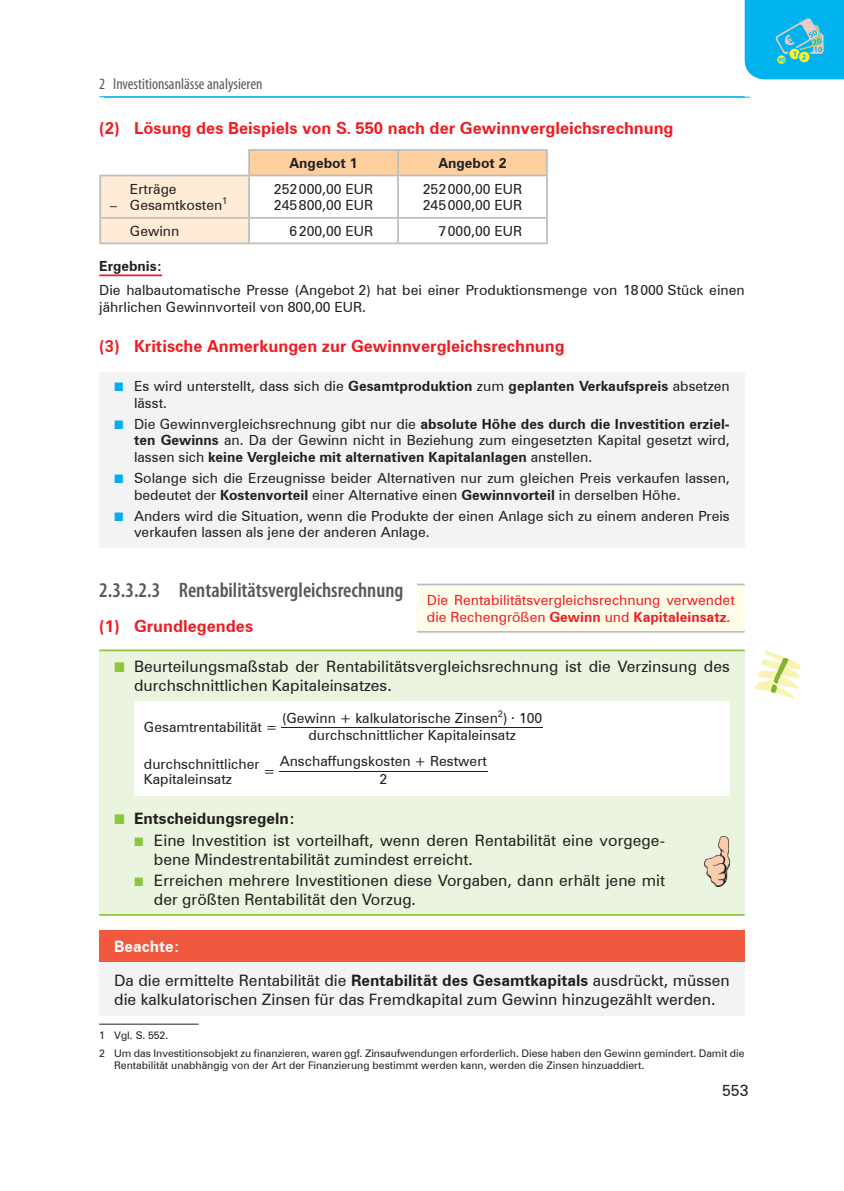
<style>
.page{position:relative;width:844px;height:1191px;background:#fff}
.page>*{position:absolute;margin:0;border:0;box-sizing:border-box;transform-origin:0 0}
.t1{font:600 condensed 21px "Myriad Pro";color:#57585a}
.t2{font:700 16.62px "Zurich BT";color:#ee1d23}
.Beachte_Text{font:15.75px/18.9px "Zurich BT";color:#231f20}
.Kolumnentitel_rechts{font:condensed 15.75px "Myriad Pro";color:#57585a}
.t3{font:700 15.75px "Zurich BT";color:#231f20}
.t4{font:700 15.75px "Zurich BT";color:#fff}
.Fließtext-8_pt{font:14px/16.8px "Zurich BT";color:#231f20}
.Tabelle{font:14px/15.9px "Zurich BT";color:#231f20}
.Fließtext-8_pt-2{font:14px/16.8px "Zurich BT";color:#ee1d23}
.Tabellenkopf{font:700 14px "Zurich BT";color:#231f20}
.Fließtext-8_pt-3{font:700 14px "Zurich BT";color:#231f20}
.Tabelle-2{font:11.9px "Uni Math";color:#231f20;scale:5.31 1}
.Tabelle-3{font:11.9px "Uni Math";color:#231f20;scale:4.94 1}
.Fußnote{font:10.5px/12.6px "Zurich BT";color:#231f20}
.s1{font-family:"Uni Math";font-size:12.25px;color:#00aeef}
.s2{font-weight:700}
.s3{font-family:"Uni Math";font-size:14px;color:#8bc63e}
.s4{font-family:"Uni Math";font-weight:400;font-size:14px;color:#8bc63e}
.s5{font-family:"Uni Math";font-size:12.25px;color:#8bc63e}
</style>
<div class="page">
<svg style="left:744px;top:0;width:99px;height:79px;background:#19b7e6"></svg>
<hr style="left:104px;top:97px;width:645px;height:1px;background:#00aeef">
<hr style="left:99px;top:96px;width:645px;height:1px;background:#00aeef">
<hr style="left:99px;top:274px;width:63px;height:2px;background:#ee1d23">
<div style="left:99px;top:372px;width:645px;height:46px;background:#f2f3f4"></div>
<div style="left:99px;top:409px;width:645px;height:64px;background:#f2f3f4"></div>
<div style="left:99px;top:464px;width:645px;height:46px;background:#f2f3f4"></div>
<div style="left:99px;top:501px;width:645px;height:47px;background:#f2f3f4"></div>
<div style="left:99px;top:930px;width:645px;height:33px;background:#f0593e"></div>
<div style="left:99px;top:963px;width:645px;height:53px;background:#f2f3f4"></div>
<hr style="left:248px;top:149px;width:150px;height:2px;background:#bcbdc0">
<hr style="left:398px;top:149px;width:149px;height:2px;background:#bcbdc0">
<hr style="left:99px;top:175px;width:150px;height:1px;background:#bcbdc0">
<hr style="left:99px;top:176px;width:2px;height:41px;background:#bcbdc0">
<hr style="left:99px;top:217px;width:150px;height:2px;background:#bcbdc0">
<hr style="left:99px;top:219px;width:2px;height:23px;background:#bcbdc0">
<svg style="left:100px;top:150px;width:447px;height:92px"></svg>
<hr style="left:99px;top:242px;width:150px;height:2px;background:#bcbdc0">
<hr style="left:249px;top:242px;width:149px;height:2px;background:#bcbdc0">
<hr style="left:398px;top:242px;width:149px;height:2px;background:#bcbdc0">
<div style="left:99px;top:650px;width:645px;height:265px;background:#ebf4de"></div>
<hr style="left:99px;top:649px;width:645px;height:2px;background:#8bc63e">
<hr style="left:99px;top:914px;width:645px;height:1px;background:#8bc63e">
<div style="left:134px;top:701px;width:595px;height:94px;background:#fff"></div>
<hr style="left:99px;top:1023px;width:99px;height:1px;background:#231f20">
<div style="left:417px;top:584px;width:327px;height:48px;background:#fffde9"></div>
<hr style="left:417px;top:583px;width:327px;height:2px;background:#bcbdc0">
<hr style="left:417px;top:631px;width:327px;height:1px;background:#bcbdc0">
<svg style="left:753px;top:650px;width:47px;height:49px"></svg>
<img style="left:704px;top:836px;width:25px;height:50px">
<p class="Kolumnentitel_rechts" style="left:99px;top:76px;width:165px">2 Investitionsanlässe analysieren</p>
<p class="t2" style="left:99px;top:118px;width:575px">(2) Lösung des Beispiels von S. 550 nach der Gewinnvergleichsrechnung</p>
<p class="Tabellenkopf" style="left:289px;top:155px;width:70px">Angebot 1</p>
<p class="Tabellenkopf" style="left:438px;top:155px;width:70px">Angebot 2</p>
<p class="Tabelle" style="left:130px;top:180px;width:48px">Erträge</p>
<p class="Tabelle" style="left:110px;top:197px;width:119px">– Gesamtkosten<sup>1</sup></p>
<p class="Tabelle" style="left:274px;top:180px;width:101px">252000,00 EUR</p>
<p class="Tabelle" style="left:274px;top:197px;width:101px">245800,00 EUR</p>
<p class="Tabelle" style="left:423px;top:180px;width:101px">252000,00 EUR</p>
<p class="Tabelle" style="left:423px;top:197px;width:101px">245000,00 EUR</p>
<p class="Tabelle" style="left:130px;top:223px;width:51px">Gewinn</p>
<p class="Tabelle" style="left:289px;top:223px;width:85px">6200,00 EUR</p>
<p class="Tabelle" style="left:438px;top:223px;width:85px">7000,00 EUR</p>
<p class="Fließtext-8_pt-3" style="left:99px;top:257px;width:64px">Ergebnis:</p>
<p class="Fließtext-8_pt" style="left:99px;top:282px;width:646px">Die halbautomatische Presse (Angebot 2) hat bei einer Produktionsmenge von 18000 Stück einen jährlichen Gewinnvorteil von 800,00 EUR. <sup>1</sup></p>
<p class="t2" style="left:99px;top:336px;width:467px">(3) Kritische Anmerkungen zur Gewinnvergleichsrechnung</p>
<p class="Fließtext-8_pt" style="left:134px;top:377px;width:597px;text-indent:-20px"><span class="s1">■</span> Es wird unterstellt, dass sich die <span class="s2">Gesamtproduktion</span> zum <span class="s2">geplanten Verkaufspreis</span> absetzen lässt.</p>
<p class="Fließtext-8_pt" style="left:134px;top:415px;width:597px;text-align:justify;text-indent:-20px"><span class="s1">■</span> Die Gewinnvergleichsrechnung gibt nur die <span class="s2">absolute Höhe des durch die Investition erziel&shy;ten Gewinns</span> an. Da der Gewinn nicht in Beziehung zum eingesetzten Kapital gesetzt wird, lassen sich <span class="s2">keine Vergleiche mit alternativen Kapitalanlagen</span> anstellen.</p>
<p class="Fließtext-8_pt" style="left:134px;top:469px;width:597px;text-indent:-20px"><span class="s1">■</span> Solange sich die Erzeugnisse beider Alternativen nur zum gleichen Preis verkaufen lassen, bedeutet der <span class="s2">Kostenvorteil</span> einer Alternative einen <span class="s2">Gewinnvorteil</span> in derselben Höhe.</p>
<p class="Fließtext-8_pt" style="left:134px;top:507px;width:597px;text-indent:-20px"><span class="s1">■</span> Anders wird die Situation, wenn die Produkte der einen Anlage sich zu einem anderen Preis verkaufen lassen als jene der anderen Anlage.</p>
<p class="t1" style="left:99px;top:579px;width:305px">2.3.3.2.3 Rentabilitätsvergleichsrechnung</p>
<p class="t2" style="left:99px;top:616px;width:178px">(1) Grundlegendes <sup>2</sup></p>
<p class="Beachte_Text" style="left:134px;top:657px;width:597px;text-indent:-20px"><span class="s3">■</span> Beurteilungsmaßstab der Rentabilitätsvergleichsrechnung ist die Verzinsung des durchschnittlichen Kapitaleinsatzes.</p>
<p class="Tabelle" style="left:144px;top:718px;width:135px">Gesamtrentabilität =</p>
<p class="Fließtext-8_pt-2" style="left:427px;top:591px;width:309px">Die Rentabilitätsvergleichsrechnung verwendet die Rechengrößen <span class="s2">Gewinn</span> und <span class="s2">Kapitaleinsatz.</span></p>
<p class="Tabelle" style="left:282px;top:710px;width:262px">(Gewinn + kalkulatorische Zinsen<sup>2</sup>) · 100</p>
<p class="Tabelle-2" style="left:281px;top:716px;width:51px">_______</p>
<p class="Tabelle" style="left:308px;top:726px;width:209px">durchschnittlicher Kapitaleinsatz</p>
<p class="Tabelle" style="left:280px;top:753px;width:209px">Anschaffungskosten + Restwert</p>
<p class="Tabelle-3" style="left:279px;top:760px;width:44px">______</p>
<p class="Tabelle" style="left:379px;top:770px;width:9px">2</p>
<p class="t3" style="left:114px;top:809px;width:182px"><span class="s4">■</span> Entscheidungsregeln:</p>
<p class="Beachte_Text" style="left:154px;top:830px;width:512px;text-indent:-20px"><span class="s5">■</span> Eine Investition ist vorteilhaft, wenn deren Rentabilität eine vorgege&shy;bene Mindestrentabilität zumindest erreicht.</p>
<p class="Beachte_Text" style="left:154px;top:871px;width:512px;text-indent:-20px"><span class="s5">■</span> Erreichen mehrere Investitionen diese Vorgaben, dann erhält jene mit der größten Rentabilität den Vorzug.</p>
<p class="t4" style="left:114px;top:937px;width:67px">Beachte:</p>
<p class="Beachte_Text" style="left:114px;top:970px;width:617px">Da die ermittelte Rentabilität die <span class="s2">Rentabilität des Gesamtkapitals</span> ausdrückt, müssen die kalkulatorischen Zinsen für das Fremdkapital zum Gewinn hinzugezählt werden.</p>
<p class="Fußnote" style="left:99px;top:1029px;width:71px">1 Vgl. S. 552.</p>
<p class="Fußnote" style="left:114px;top:1046px;width:632px;text-indent:-15px">2 Um das Investitionsobjekt zu finanzieren, waren ggf. Zinsaufwendungen erforderlich. Diese haben den Gewinn gemindert. Damit die<br>Rentabilität unabhängig von der Art der Finanzierung bestimmt werden kann, werden die Zinsen hinzuaddiert.</p>
<p class="Tabelle" style="left:144px;top:755px;width:117px">durchschnittlicher<br>Kapitaleinsatz</p>
<p class="Tabelle" style="left:263px;top:762px;width:13px">=</p>
<p class="Beachte_Text" style="left:722px;top:1081px;width:28px">553</p>
</div>
